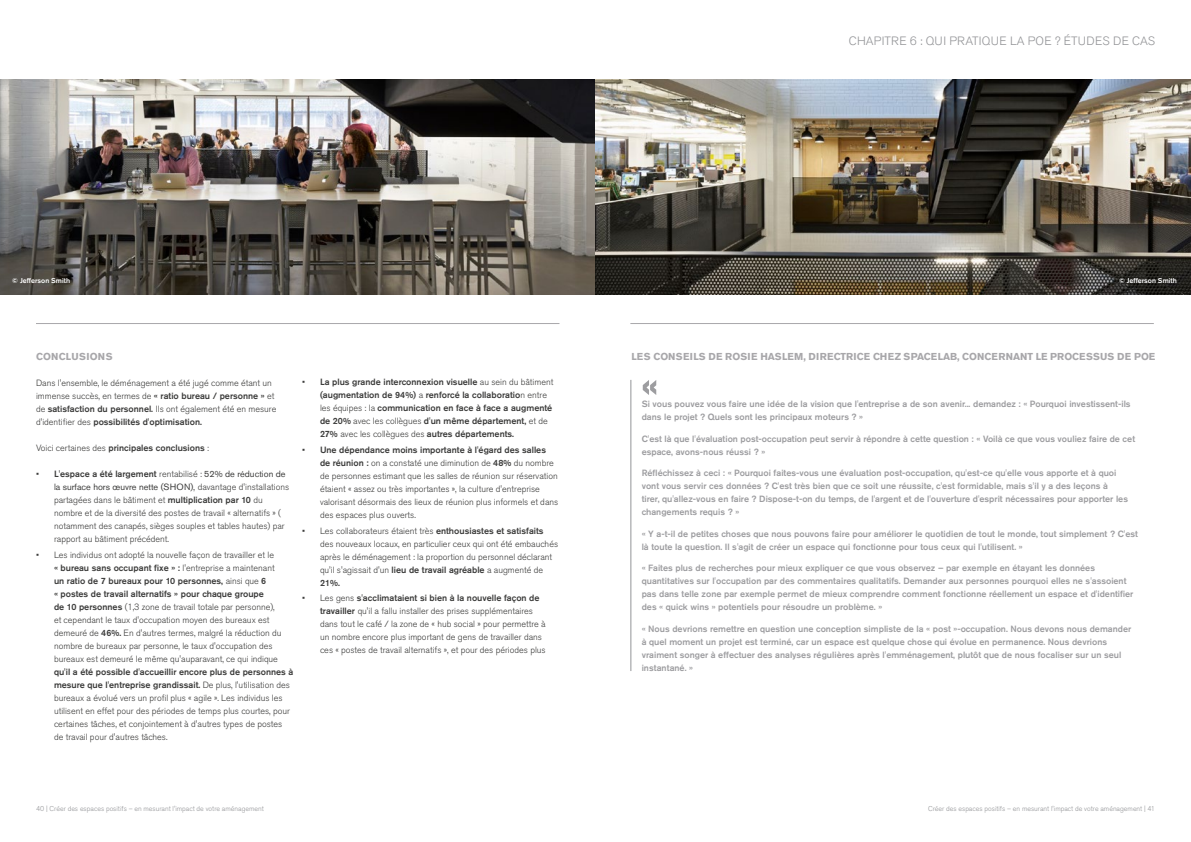
<style>
.page{position:relative;width:1191px;height:842px;background:#fff}
.page>*{position:absolute;margin:0;border:0;box-sizing:border-box;transform-origin:0 0}
.t1{font:300 12px "Akzidenz Grotesk Pro";letter-spacing:.03em;color:#939497}
.t2{font:700 10px "Akzidenz Grotesk Pro";letter-spacing:.015em;color:#a8a7aa}
.t3{font:300 9px/13px "Akzidenz Grotesk Pro";color:#3c3c3b}
.t4{font:500 9px/13px "Akzidenz Grotesk Pro";color:#9d9da0}
.t5{font:500 9px/13px "Akzidenz Grotesk Pro";color:#3c3c3b}
.t6{font:300 7px "Akzidenz Grotesk Pro";color:#939497}
.t7{font:500 7px "Akzidenz Grotesk Pro";color:#fff}
.s1{font-weight:500}
.s2{font-weight:300}
.s3{font-weight:400}
</style>
<div class="page">
<img style="left:0;top:79px;width:1191px;height:216px">
<hr style="left:36px;top:323px;width:523px;height:1px;background:#a8a7aa">
<hr style="left:630px;top:323px;width:523px;height:1px;background:#a8a7aa">
<hr style="left:630px;top:380px;width:1px;height:291px;background:#939497">
<svg style="left:643px;top:380px;width:13px;height:15px"></svg>
<h1 class="t1" style="left:848px;top:33px;width:308px">CHAPITRE 6 : QUI PRATIQUE LA POE ? ÉTUDES DE CAS</h1>
<p class="t7" style="left:12px;top:276px;width:59px">© Jefferson Smith</p>
<p class="t7" style="left:1119px;top:276px;width:59px">© Jefferson Smith</p>
<p class="t2" style="left:36px;top:350px;width:78px">CONCLUSIONS</p>
<p class="t3" style="left:36px;top:376px;width:242px">Dans l'ensemble, le déménagement a été jugé comme étant un immense succès, en termes de <span class="s1">« ratio bureau / personne »</span> et de <span class="s1">satisfaction du personnel.</span> Ils ont également été en mesure d'identifier des <span class="s1">possibilités d'optimisation.</span></p>
<p class="t5" style="left:36px;top:441px;width:174px"><span class="s2">Voici certaines des</span> principales conclusions <span class="s2">:</span></p>
<p class="t3" style="left:54px;top:467px;width:237px;text-indent:-18px">• <span class="s1">L'espace a été largement</span> rentabilisé : <span class="s3">52% de réduction de la surface hors œuvre nette (SHON),</span> davantage d'installations partagées dans le bâtiment et <span class="s1">multiplication par 10</span> du nombre et de la diversité des postes de travail « alternatifs » ( notamment des canapés, sièges souples et tables hautes) par rapport au bâtiment précédent.</p>
<p class="t3" style="left:54px;top:548px;width:229px;text-indent:-18px">• Les individus ont adopté la nouvelle façon de travailler et le<br><span class="s1">« bureau sans occupant fixe » :</span> l'entreprise a maintenant <span class="s1">un ratio de 7 bureaux pour 10 personnes,</span> ainsi que <span class="s1">6<br>« postes de travail alternatifs » pour chaque groupe<br>de 10 personnes</span> (1,3 zone de travail totale par personne), et cependant le taux d'occupation moyen des bureaux est demeuré de <span class="s1">46%.</span> En d'autres termes, malgré la réduction du nombre de bureaux par personne, le taux d'occupation des bureaux est demeuré le même qu'auparavant, ce qui indique</p>
<p class="t3" style="left:54px;top:665px;width:241px"><span class="s1">qu'il a été possible d'accueillir encore plus de personnes à mesure que l'entreprise grandissait.</span> De plus, l'utilisation des bureaux a évolué vers un profil plus « agile ». Les individus les utilisent en effet pour des périodes de temps plus courtes, pour certaines tâches, et conjointement à d'autres types de postes de travail pour d'autres tâches.</p>
<p class="t5" style="left:320px;top:375px;width:235px;text-indent:-18px"><span class="s2">•</span> La plus grande interconnexion visuelle <span class="s2">au sein du bâtiment </span>(augmentation de 94%) <span class="s2">a</span> renforcé la collaboratio<span class="s2">n entre les équipes : la</span> communication en face à face a augmenté de 20% <span class="s2">avec les collègues</span> d'un même département, <span class="s2">et de </span>27% <span class="s2">avec les collègues des</span> autres départements.</p>
<p class="t3" style="left:320px;top:443px;width:240px;text-indent:-18px">• <span class="s1">Une dépendance moins importante à l'égard des salles de réunion :</span> on a constaté une diminution de <span class="s1">48%</span> du nombre de personnes estimant que les salles de réunion sur réservation étaient « assez ou très importantes », la culture d'entreprise valorisant désormais des lieux de réunion plus informels et dans des espaces plus ouverts.</p>
<p class="t3" style="left:320px;top:524px;width:240px;text-indent:-18px">• Les collaborateurs étaient très <span class="s1">enthousiastes et satisfaits </span>des nouveaux locaux, en particulier ceux qui ont été embauchés après le déménagement : la proportion du personnel déclarant qu'il s'agissait d'un <span class="s1">lieu de travail agréable</span> a augmenté de <span class="s1">21%.</span></p>
<p class="t3" style="left:320px;top:592px;width:227px;text-indent:-18px">• Les gens <span class="s1">s'acclimataient si bien à la nouvelle façon de travailler</span> qu'il a fallu installer des prises supplémentaires dans tout le café / la zone de « hub social » pour permettre à un nombre encore plus important de gens de travailler dans ces « postes de travail alternatifs », et pour des périodes plus</p>
<p class="t2" style="left:631px;top:350px;width:525px">LES CONSEILS DE ROSIE HASLEM, DIRECTRICE CHEZ SPACELAB, CONCERNANT LE PROCESSUS DE POE</p>
<p class="t4" style="left:641px;top:398px;width:490px">Si vous pouvez vous faire une idée de la vision que l'entreprise a de son avenir... demandez : « Pourquoi investissent-ils dans le projet ? Quels sont les principaux moteurs ? »</p>
<p class="t4" style="left:641px;top:432px;width:495px">C'est là que l'évaluation post-occupation peut servir à répondre à cette question : « Voilà ce que vous vouliez faire de cet espace, avons-nous réussi ? »</p>
<p class="t4" style="left:641px;top:467px;width:488px">Réfléchissez à ceci : « Pourquoi faites-vous une évaluation post-occupation, qu'est-ce qu'elle vous apporte et à quoi vont vous servir ces données ? C'est très bien que ce soit une réussite, c'est formidable, mais s'il y a des leçons à tirer, qu'allez-vous en faire ? Dispose-t-on du temps, de l'argent et de l'ouverture d'esprit nécessaires pour apporter les changements requis ? »</p>
<p class="t4" style="left:641px;top:527px;width:498px">« Y a-t-il de petites choses que nous pouvons faire pour améliorer le quotidien de tout le monde, tout simplement ? C'est là toute la question. Il s'agit de créer un espace qui fonctionne pour tous ceux qui l'utilisent. »</p>
<p class="t4" style="left:641px;top:562px;width:493px">« Faites plus de recherches pour mieux expliquer ce que vous observez – par exemple en étayant les données quantitatives sur l'occupation par des commentaires qualitatifs. Demander aux personnes pourquoi elles ne s'assoient pas dans telle zone par exemple permet de mieux comprendre comment fonctionne réellement un espace et d'identifier des « quick wins » potentiels pour résoudre un problème. »</p>
<p class="t4" style="left:641px;top:622px;width:491px">« Nous devrions remettre en question une conception simpliste de la « post »-occupation. Nous devons nous demander à quel moment un projet est terminé, car un espace est quelque chose qui évolue en permanence. Nous devrions vraiment songer à effectuer des analyses régulières après l'emménagement, plutôt que de nous focaliser sur un seul instantané. »</p>
<p class="t6" style="left:36px;top:804px;width:229px">40 | Créer des espaces positifs – en mesurant l'impact de votre aménagement</p>
<p class="t6" style="left:928px;top:804px;width:228px">Créer des espaces positifs – en mesurant l'impact de votre aménagement | 41</p>
</div>
